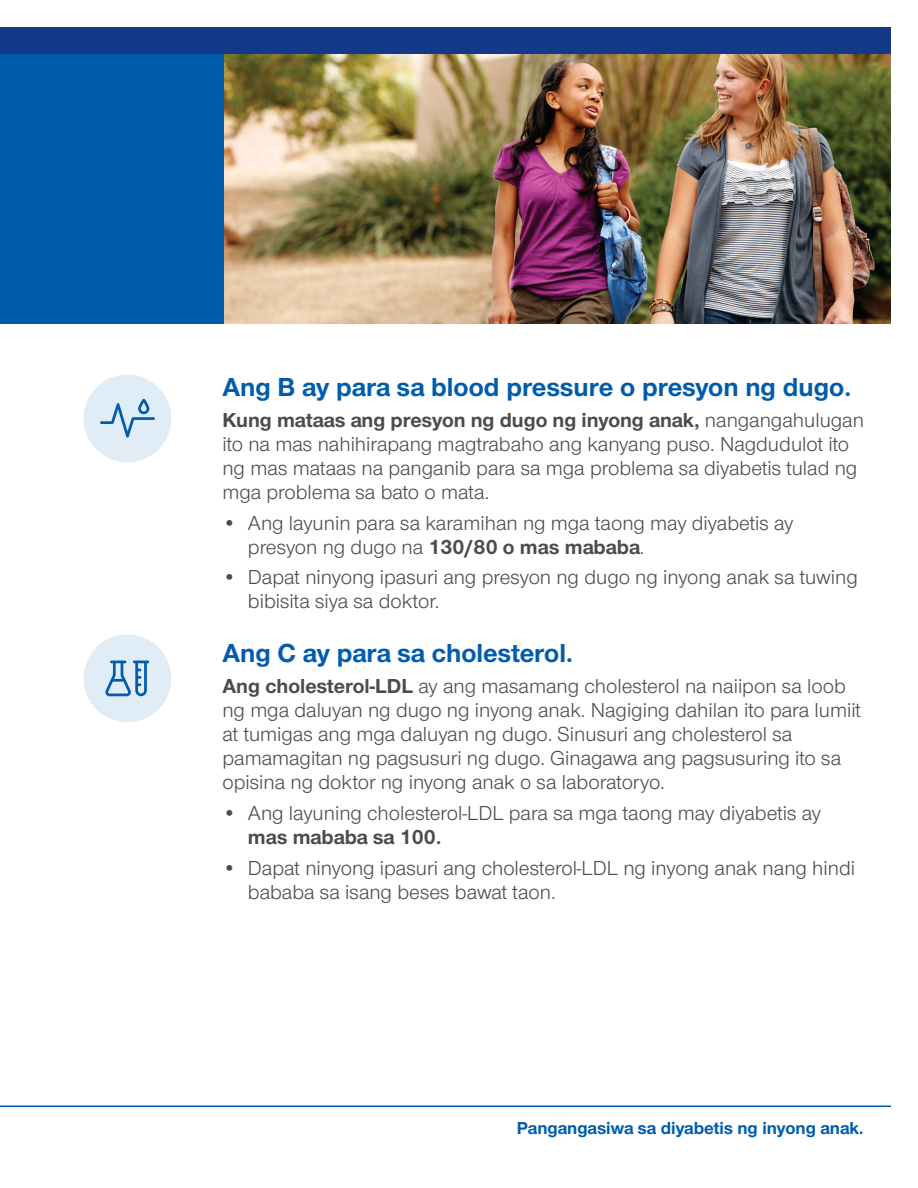
<style>
.page{position:relative;width:918px;height:1188px;background:#fff}
.page>*{position:absolute;margin:0;border:0;box-sizing:border-box;transform-origin:0 0}
.t1{font:700 27px "UHC Sans";color:#015dac}
.t2{font:21px/24px "UHC Sans";color:#4c4c4c}
.t3{font:700 18px "UHC Sans";color:#015dac}
.s1{font-weight:700}
</style>
<div class="page">
<img style="left:223px;top:54px;width:668px;height:270px">
<div style="left:0;top:27px;width:891px;height:27px;background:#133a88"></div>
<hr style="left:0;top:1106px;width:891px;height:1px;background:#015dac">
<div style="left:0;top:54px;width:223px;height:270px;background:#015dac"></div>
<div style="left:84px;top:375px;width:87px;height:87px;background:#e1edf6;border-radius:50%"></div>
<svg style="left:100px;top:399px;width:55px;height:39px"></svg>
<div style="left:84px;top:634px;width:87px;height:88px;background:#e1edf6;border-radius:50%"></div>
<svg style="left:105px;top:661px;width:44px;height:35px"></svg>
<p class="t1" style="left:222px;top:369px;width:631px">Ang B ay para sa blood pressure o presyon ng dugo.</p>
<p class="t2" style="left:222px;top:407px;width:643px"><span class="s1">Kung mataas ang presyon ng dugo ng inyong anak,</span> nangangahulugan ito na mas nahihirapang magtrabaho ang kanyang puso. Nagdudulot ito ng mas mataas na panganib para sa mga problema sa diyabetis tulad ng mga problema sa bato o mata.</p>
<p class="t2" style="left:248px;top:510px;width:547px;text-indent:-26px">• Ang layunin para sa karamihan ng mga taong may diyabetis ay presyon ng dugo na <span class="s1">130/80 o mas mababa</span>.</p>
<p class="t2" style="left:248px;top:565px;width:611px;text-indent:-26px">• Dapat ninyong ipasuri ang presyon ng dugo ng inyong anak sa tuwing bibisita siya sa doktor.</p>
<p class="t1" style="left:222px;top:635px;width:353px">Ang C ay para sa cholesterol.</p>
<p class="t2" style="left:222px;top:673px;width:640px"><span class="s1">Ang cholesterol-LDL</span> ay ang masamang cholesterol na naiipon sa loob ng mga daluyan ng dugo ng inyong anak. Nagiging dahilan ito para lumiit at tumigas ang mga daluyan ng dugo. Sinusuri ang cholesterol sa pamamagitan ng pagsusuri ng dugo. Ginagawa ang pagsusuring ito sa opisina ng doktor ng inyong anak o sa laboratoryo.</p>
<p class="t2" style="left:248px;top:800px;width:575px;text-indent:-26px">• Ang layuning cholesterol-LDL para sa mga taong may diyabetis ay <span class="s1">mas mababa sa 100.</span></p>
<p class="t2" style="left:248px;top:855px;width:609px;text-indent:-26px">• Dapat ninyong ipasuri ang cholesterol-LDL ng inyong anak nang hindi bababa sa isang beses bawat taon.</p>
<p class="t3" style="left:517px;top:1116px;width:349px">Pangangasiwa sa diyabetis ng inyong anak.</p>
</div>
